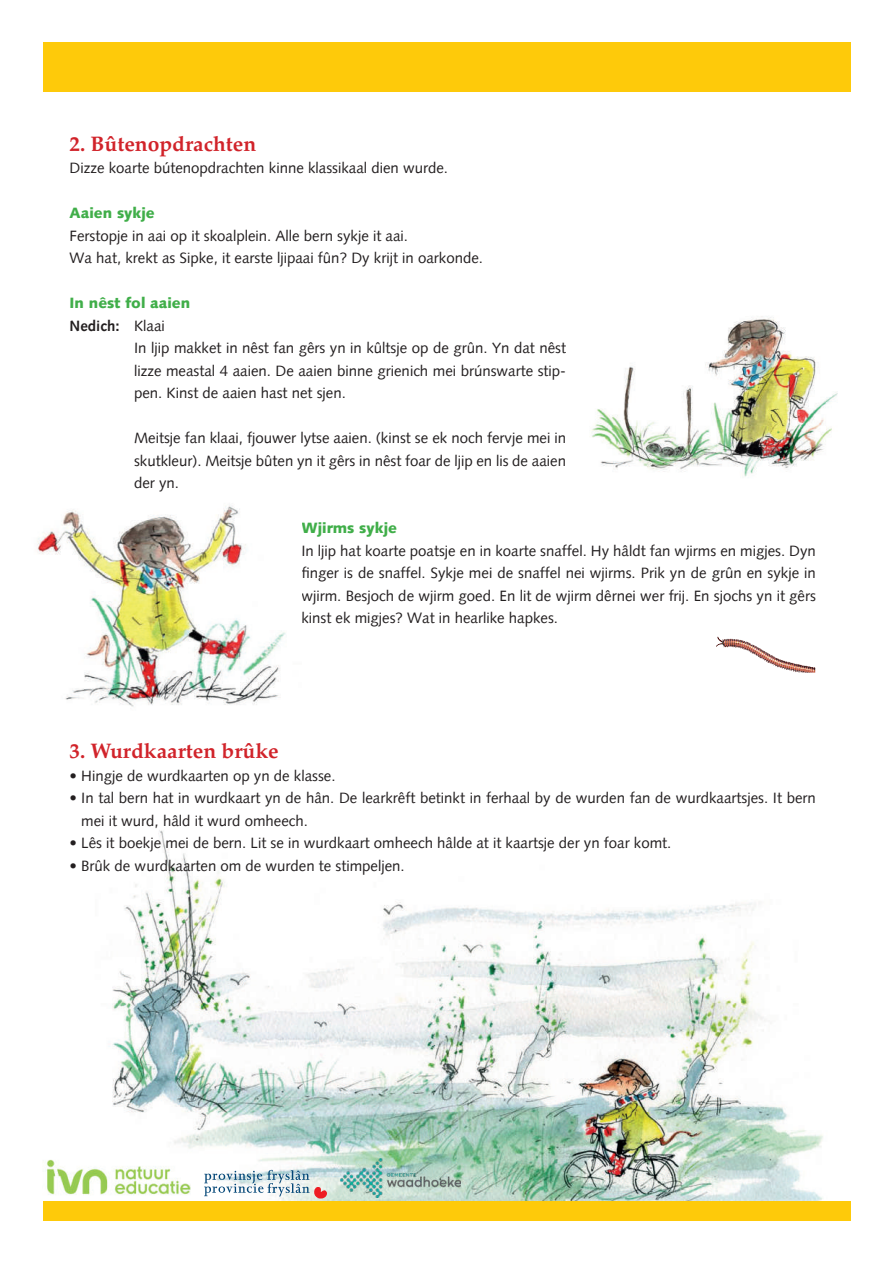
<style>
.page{position:relative;width:893px;height:1263px;background:#fff}
.page>*{position:absolute;margin:0;border:0;box-sizing:border-box;transform-origin:0 0}
.t1{font:700 21px "Palatino";color:#d1232a}
.t2{font:15px/22.5px "Syntax";color:#231f20}
.t3{font:900 15px "Syntax";color:#40ae49}
.t4{font:700 15px "Syntax";color:#231f20}
.s1{font-weight:400}
</style>
<div class="page">
<img style="left:109px;top:830px;width:714px;height:370px">
<img style="left:591px;top:316px;width:247px;height:161px">
<img style="left:37px;top:505px;width:249px;height:202px">
<div style="left:43px;top:43px;width:808px;height:49px;background:#feca0a"></div>
<img style="left:716px;top:637px;width:30px;height:13px">
<div style="left:43px;top:1200px;width:808px;height:20px;background:#feca0a"></div>
<img style="left:47px;top:1155px;width:143px;height:43px">
<svg style="left:204px;top:1170px;width:123px;height:28px"></svg>
<img style="left:341px;top:1159px;width:119px;height:38px">
<h1 class="t1" style="left:70px;top:125px;width:188px">2. Bûtenopdrachten</h1>
<p class="t2" style="left:70px;top:158px;width:380px">Dizze koarte bútenopdrachten kinne klassikaal dien wurde.</p>
<p class="t3" style="left:70px;top:206px;width:87px">Aaien sykje</p>
<p class="t2" style="left:70px;top:225px;width:415px">Ferstopje in aai op it skoalplein. Alle bern sykje it aai.<br>Wa hat, krekt as Sipke, it earste ljipaai fûn? Dy krijt in oarkonde.</p>
<p class="t3" style="left:70px;top:296px;width:122px">In nêst fol aaien</p>
<p class="t4" style="left:70px;top:319px;width:97px">Nedich: <span class="s1">Klaai</span></p>
<p class="t2" style="left:134px;top:338px;width:433px">In ljip makket in nêst fan gêrs yn in kûltsje op de grûn. Yn dat nêst</p>
<p class="t2" style="left:134px;top:360px;width:433px">lizze meastal 4 aaien. De aaien binne grienich mei brúnswarte stip-</p>
<p class="t2" style="left:134px;top:383px;width:213px">pen. Kinst de aaien hast net sjen.</p>
<p class="t2" style="left:134px;top:428px;width:433px;text-align:justify">Meitsje fan klaai, fjouwer lytse aaien. (kinst se ek noch fervje mei in skutkleur). Meitsje bûten yn it gêrs in nêst foar de ljip en lis de aaien der yn.</p>
<p class="t3" style="left:301px;top:521px;width:97px">Wjirms sykje</p>
<p class="t2" style="left:301px;top:540px;width:516px;text-align:justify">In ljip hat koarte poatsje en in koarte snaffel. Hy hâldt fan wjirms en migjes. Dyn finger is de snaffel. Sykje mei de snaffel nei wjirms. Prik yn de grûn en sykje in wjirm. Besjoch de wjirm goed. En lit de wjirm dêrnei wer frij. En sjochs yn it gêrs kinst ek migjes? Wat in hearlike hapkes.</p>
<h1 class="t1" style="left:70px;top:733px;width:211px">3. Wurdkaarten brûke</h1>
<p class="t2" style="left:70px;top:765px;width:267px">• Hingje de wurdkaarten op yn de klasse.</p>
<p class="t2" style="left:81px;top:788px;width:736px;text-indent:-12px">• In tal bern hat in wurdkaart yn de hân. De learkrêft betinkt in ferhaal by de wurden fan de wurdkaartsjes. It bern mei it wurd, hâld it wurd omheech.</p>
<p class="t2" style="left:70px;top:833px;width:603px">• Lês it boekje mei de bern. Lit se in wurdkaart omheech hâlde at it kaartsje der yn foar komt.</p>
<p class="t2" style="left:70px;top:855px;width:337px">• Brûk de wurdkaarten om de wurden te stimpeljen.</p>
</div>
